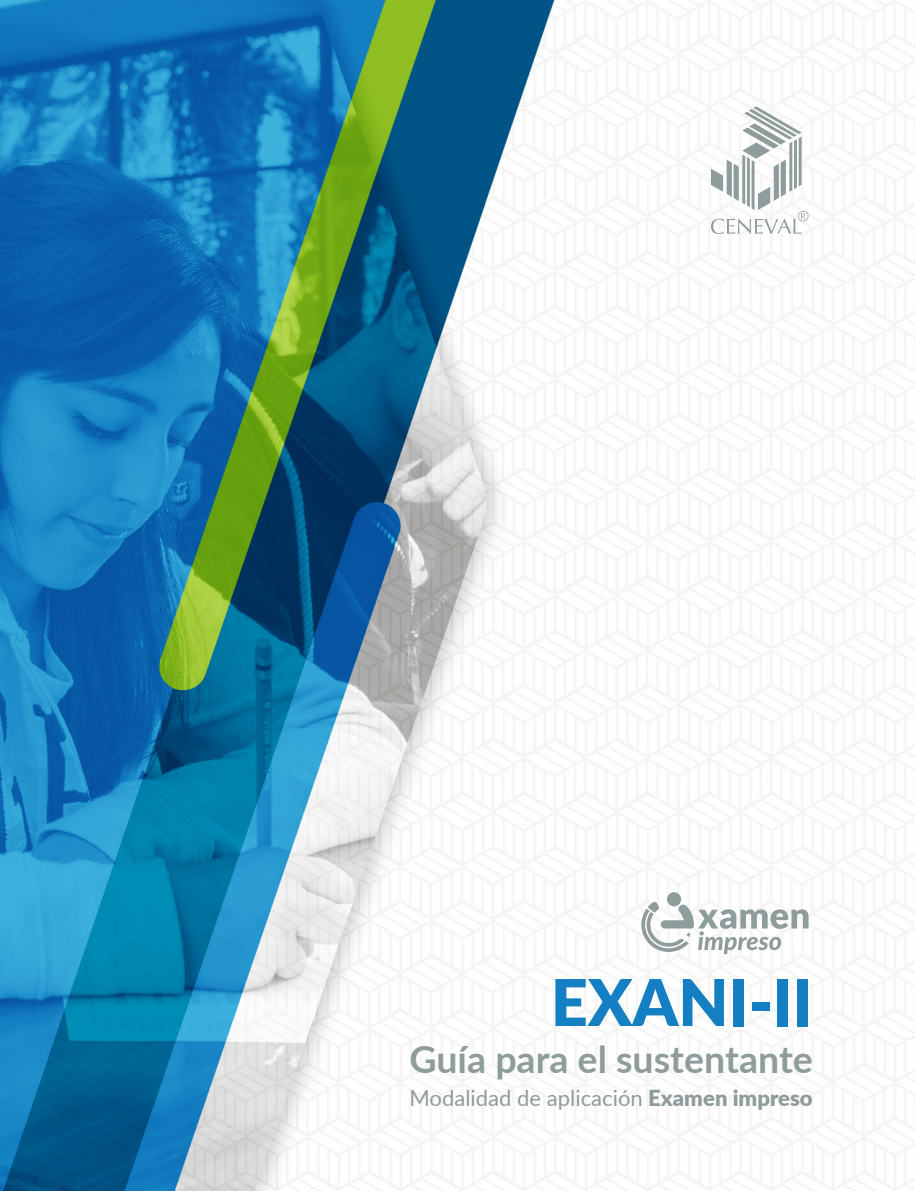
<style>
.page{position:relative;width:915px;height:1191px;background:#fff}
.page>*{position:absolute;margin:0;border:0;box-sizing:border-box;transform-origin:0 0}
.t1{font:900 64.5px "Lato";color:#1480c3}
.t2{font:700 37.5px "Lato";color:#8f9c9c}
.t3{font:22.05px "Lato";color:#8f9c9c}
.s1{font-weight:900}
</style>
<div class="page">
<img style="left:0;top:0;width:914px;height:1191px">
<svg style="left:640px;top:892px;width:168px;height:62px"></svg>
<svg style="left:710px;top:106px;width:98px;height:128px"></svg>
<h1 class="t1" style="left:550px;top:954px;width:263px">EXANI-II</h1>
<h2 class="t2" style="left:409px;top:1031px;width:404px">Guía para el sustentante</h2>
<p class="t3" style="left:409px;top:1081px;width:405px">Modalidad de aplicación <span class="s1">Examen impreso</span></p>
</div>
